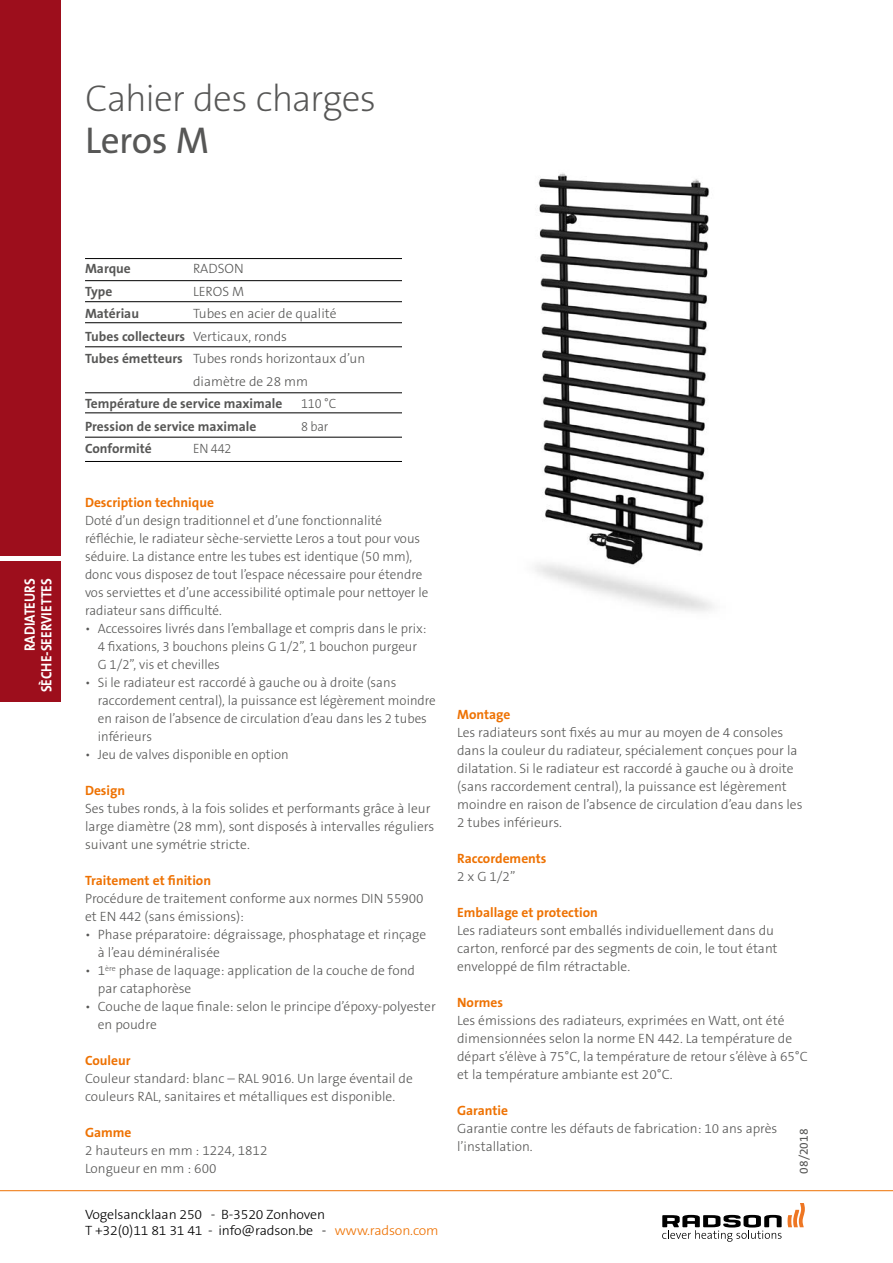
<style>
.page{position:relative;width:893px;height:1263px;background:#fff}
.page>*{position:absolute;margin:0;border:0;box-sizing:border-box;transform-origin:0 0}
.t1{font:200 37.5px "The Sans B2";letter-spacing:-.025em;color:#575756}
.t2{font:37.5px "The Sans B5 Plain";letter-spacing:-.015em;color:#575756}
.t3{font:700 15px/16.5px "The Sans B7";color:#fff;text-align:right;scale:.89 1}
.t4{font:300 13.5px/18px "The Sans B3";color:#575756}
.t5{font:700 13.5px "The Sans B7";color:#ee7203}
.t6{font:700 13.5px "The Sans B7";color:#575756}
.t7{font:300 13.5px/16.5px "The Sans B3";letter-spacing:-.01em;color:#000}
.t8{font:300 13.5px "The Sans B3";color:#575756;scale:.94 1}
.t9{font:12px "The Sans B5 Plain";color:#575756}
.s1{font-family:"The Sans B3";font-weight:300}
.s2{font-family:"The Sans B7";font-weight:700}
.s3{color:#ee7203}
</style>
<div class="page">
<div style="left:0;top:0;width:60px;height:702px;background:#9d0e1c"></div>
<hr style="left:0;top:557px;width:64px;height:4px;background:#fff">
<hr style="left:0;top:1190px;width:893px;height:1px;background:#ee7203">
<svg style="left:662px;top:1203px;width:143px;height:39px"></svg>
<hr style="left:85px;top:280px;width:344px;height:1px;background:#000">
<hr style="left:85px;top:301px;width:344px;height:1px;background:#000">
<hr style="left:85px;top:322px;width:344px;height:1px;background:#000">
<hr style="left:85px;top:347px;width:344px;height:1px;background:#000">
<hr style="left:85px;top:461px;width:344px;height:1px;background:#000">
<hr style="left:85px;top:392px;width:344px;height:1px;background:#000">
<hr style="left:85px;top:413px;width:344px;height:1px;background:#000">
<hr style="left:85px;top:437px;width:344px;height:1px;background:#000">
<hr style="left:85px;top:258px;width:344px;height:1px;background:#000">
<img style="left:403px;top:172px;width:311px;height:439px">
<h1 class="t1" style="left:85px;top:79px;width:293px">Cahier des charges</h1>
<h1 class="t2" style="left:85px;top:121px;width:126px">Leros M</h1>
<p class="t3" style="left:22px;top:692px;width:130px;rotate:-90deg">RADIATEURS<br>SÈCHE-SEERVIETTES</p>
<p class="t6" style="left:85px;top:261px;width:47px">Marque</p>
<p class="t4" style="left:193px;top:260px;width:52px">RADSON</p>
<p class="t6" style="left:85px;top:284px;width:29px">Type</p>
<p class="t4" style="left:193px;top:283px;width:53px">LEROS M</p>
<p class="t6" style="left:85px;top:306px;width:55px">Matériau</p>
<p class="t4" style="left:193px;top:305px;width:145px">Tubes en acier de qualité</p>
<p class="t6" style="left:85px;top:329px;width:204px">Tubes collecteurs <span class="s1">Verticaux, ronds</span></p>
<p class="t4" style="left:193px;top:348px;width:174px;line-height:22.5px;text-indent:-108px"><span class="s2">Tubes émetteurs</span> Tubes ronds horizontaux d’un diamètre de 28 mm</p>
<p class="t6" style="left:85px;top:396px;width:199px">Température de service maximale</p>
<p class="t8" style="left:301px;top:396px;width:39px">110 °C</p>
<p class="t6" style="left:85px;top:419px;width:173px">Pression de service maximale</p>
<p class="t8" style="left:301px;top:419px;width:31px">8 bar</p>
<p class="t6" style="left:85px;top:441px;width:68px">Conformité</p>
<p class="t8" style="left:193px;top:441px;width:43px">EN 442</p>
<p class="t5" style="left:85px;top:495px;width:130px">Description technique</p>
<p class="t4" style="left:85px;top:512px;width:345px">Doté d’un design traditionnel et d’une fonctionnalité réfléchie, le radiateur sèche-serviette Leros a tout pour vous séduire. La distance entre les tubes est identique (50 mm), donc vous disposez de tout l’espace nécessaire pour étendre vos serviettes et d’une accessibilité optimale pour nettoyer le radiateur sans difficulté.</p>
<p class="t4" style="left:98px;top:620px;width:330px;text-indent:-13px">• Accessoires livrés dans l’emballage et compris dans le prix:<br>4 fixations, 3 bouchons pleins G 1/2”, 1 bouchon purgeur<br>G 1/2”, vis et chevilles</p>
<p class="t4" style="left:98px;top:674px;width:340px;text-indent:-13px">• Si le radiateur est raccordé à gauche ou à droite (sans raccordement central), la puissance est légèrement moindre en raison de l’absence de circulation d’eau dans les 2 tubes inférieurs</p>
<p class="t4" style="left:85px;top:746px;width:205px">• Jeu de valves disponible en option</p>
<p class="t5" style="left:85px;top:783px;width:42px">Design</p>
<p class="t4" style="left:85px;top:800px;width:351px">Ses tubes ronds, à la fois solides et performants grâce à leur large diamètre (28 mm), sont disposés à intervalles réguliers suivant une symétrie stricte.</p>
<p class="t5" style="left:85px;top:873px;width:128px">Traitement et finition</p>
<p class="t4" style="left:85px;top:890px;width:340px">Procédure de traitement conforme aux normes DIN 55900 et EN 442 (sans émissions):</p>
<p class="t4" style="left:98px;top:926px;width:330px;text-indent:-13px">• Phase préparatoire: dégraissage, phosphatage et rinçage à l’eau déminéralisée</p>
<p class="t4" style="left:98px;top:962px;width:319px;text-indent:-13px">• 1<sup>ère</sup> phase de laquage: application de la couche de fond par cataphorèse</p>
<p class="t4" style="left:98px;top:998px;width:340px;text-indent:-13px">• Couche de laque finale: selon le principe d’époxy-polyester en poudre</p>
<p class="t5" style="left:85px;top:1053px;width:47px">Couleur</p>
<p class="t4" style="left:85px;top:1070px;width:329px">Couleur standard: blanc – RAL 9016. Un large éventail de couleurs RAL, sanitaires et métalliques est disponible.</p>
<p class="t5" style="left:85px;top:1125px;width:48px">Gamme</p>
<p class="t4" style="left:85px;top:1142px;width:184px">2 hauteurs en mm : 1224, 1812<br>Longueur en mm : 600</p>
<p class="t7" style="left:85px;top:1207px;width:355px">Vogelsancklaan 250 - B-3520 Zonhoven<br>T +32(0)11 81 31 41 - info@radson.be - <span class="s3">www.radson.com</span></p>
<p class="t5" style="left:457px;top:707px;width:55px">Montage</p>
<p class="t4" style="left:457px;top:724px;width:347px">Les radiateurs sont fixés au mur au moyen de 4 consoles dans la couleur du radiateur, spécialement conçues pour la dilatation. Si le radiateur est raccordé à gauche ou à droite (sans raccordement central), la puissance est légèrement moindre en raison de l’absence de circulation d’eau dans les 2 tubes inférieurs.</p>
<p class="t5" style="left:457px;top:851px;width:91px">Raccordements</p>
<p class="t4" style="left:457px;top:868px;width:60px">2 x G 1/2”</p>
<p class="t5" style="left:457px;top:905px;width:142px">Emballage et protection</p>
<p class="t4" style="left:457px;top:922px;width:322px">Les radiateurs sont emballés individuellement dans du carton, renforcé par des segments de coin, le tout étant enveloppé de film rétractable.</p>
<p class="t5" style="left:457px;top:995px;width:47px">Normes</p>
<p class="t4" style="left:457px;top:1012px;width:352px">Les émissions des radiateurs, exprimées en Watt, ont été dimensionnées selon la norme EN 442. La température de départ s’élève à 75°C, la température de retour s’élève à 65°C et la température ambiante est 20°C.</p>
<p class="t5" style="left:457px;top:1103px;width:53px">Garantie</p>
<p class="t4" style="left:457px;top:1120px;width:322px">Garantie contre les défauts de fabrication: 10 ans après l’installation.</p>
<p class="t9" style="left:798px;top:1174px;width:46px;rotate:-90deg">08/2018</p>
</div>
